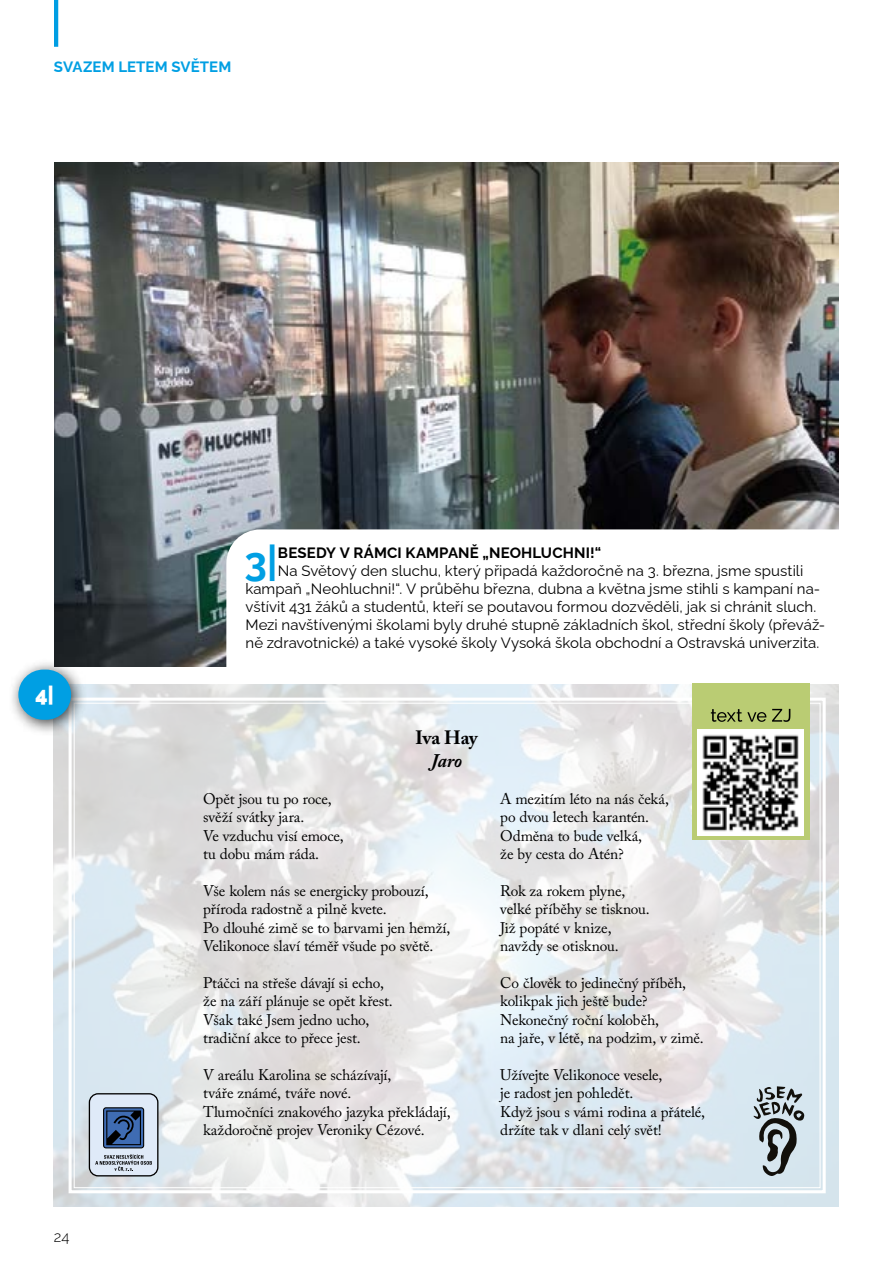
<style>
.page{position:relative;width:893px;height:1263px;background:#fff}
.page>*{position:absolute;margin:0;border:0;box-sizing:border-box;transform-origin:0 0}
.t1{font:700 40.35px "Raleway";color:#009fe3}
.t2{font:900 21px "Raleway";color:#fff}
.t3{font:700 19.2px "Adobe Caslon Pro";letter-spacing:-.01em;color:#000}
.t4{font:italic 700 19.2px "Adobe Caslon Pro";color:#000}
.t5{font:15.3px/18.5px "Adobe Caslon Pro";letter-spacing:-.01em;color:#000}
.t6{font:15px/18px "Raleway";letter-spacing:.005em;color:#000}
.t7{font:700 15px "Raleway";letter-spacing:.01em;color:#000}
.t8{font:700 15px "Raleway";letter-spacing:.005em;color:#009fe3}
.t9{font:300 15px "Raleway";color:#000}
</style>
<div class="page">
<hr style="left:54px;top:0;width:4px;height:47px;background:#009ee3">
<svg style="left:67px;top:696px;width:760px;height:499px"></svg>
<div style="left:8px;top:658px;width:80px;height:78px;background:#000;opacity:.75"></div>
<div style="left:18px;top:670px;width:53px;height:50px;background:#009fe3;border-radius:25px"></div>
<img style="left:54px;top:162px;width:784px;height:504px">
<svg style="left:226px;top:529px;width:613px;height:138px"></svg>
<div style="left:692px;top:684px;width:117px;height:156px;background:#bacc73"></div>
<svg style="left:711px;top:709px;width:79px;height:13px"></svg>
<img style="left:697px;top:729px;width:107px;height:107px">
<p class="t8" style="left:54px;top:55px;width:179px">SVAZEM LETEM SVĚTEM</p>
<h2 class="t2" style="left:35px;top:678px;width:20px">4|</h2>
<h1 class="t1" style="left:244px;top:530px;width:35px">3|</h1>
<p class="t7" style="left:278px;top:541px;width:325px">BESEDY V RÁMCI KAMPANĚ „NEOHLUCHNI!“</p>
<p class="t6" style="left:245px;top:560px;width:581px;text-indent:32px">Na Světový den sluchu, který připadá každoročně na 3. března, jsme spustili kampaň „Neohluchni!“. V průběhu března, dubna a května jsme stihli s kampaní na&shy;vštívit 431 žáků a studentů, kteří se poutavou formou dozvěděli, jak si chránit sluch.<br>Mezi navštívenými školami byly druhé stupně základních škol, střední školy (převáž&shy;ně zdravotnické) a také vysoké školy Vysoká škola obchodní a Ostravská univerzita.</p>
<p class="t3" style="left:415px;top:726px;width:64px">Iva Hay</p>
<p class="t4" style="left:430px;top:749px;width:33px">Jaro</p>
<p class="t9" style="left:54px;top:1225px;width:17px">24</p>
<p class="t5" style="left:203px;top:789px;width:142px">Opět jsou tu po roce, svěží svátky jara.<br>Ve vzduchu visí emoce, tu dobu mám ráda.</p>
<p class="t5" style="left:203px;top:881px;width:249px">Vše kolem nás se energicky probouzí, příroda radostně a pilně kvete.<br>Po dlouhé zimě se to barvami jen hemží, Velikonoce slaví téměř všude po světě.</p>
<p class="t5" style="left:203px;top:973px;width:191px">Ptáčci na střeše dávají si echo, že na září plánuje se opět křest.<br>Však také Jsem jedno ucho, tradiční akce to přece jest.</p>
<p class="t5" style="left:203px;top:1065px;width:249px">V areálu Karolina se scházívají,<br>tváře známé, tváře nové.<br>Tlumočníci znakového jazyka překládají, každoročně projev Veroniky Cézové.</p>
<p class="t5" style="left:500px;top:789px;width:170px">A mezitím léto na nás čeká, po dvou letech karantén.<br>Odměna to bude velká,<br>že by cesta do Atén?</p>
<p class="t5" style="left:500px;top:881px;width:151px">Rok za rokem plyne, velké příběhy se tisknou.<br>Již popáté v knize, navždy se otisknou.</p>
<p class="t5" style="left:500px;top:973px;width:205px">Co člověk to jedinečný příběh, kolikpak jich ještě bude?<br>Nekonečný roční koloběh,<br>na jaře, v létě, na podzim, v zimě.</p>
<p class="t5" style="left:500px;top:1065px;width:206px">Užívejte Velikonoce vesele,<br>je radost jen pohledět.<br>Když jsou s vámi rodina a přátelé, držíte tak v dlani celý svět!</p>
</div>
